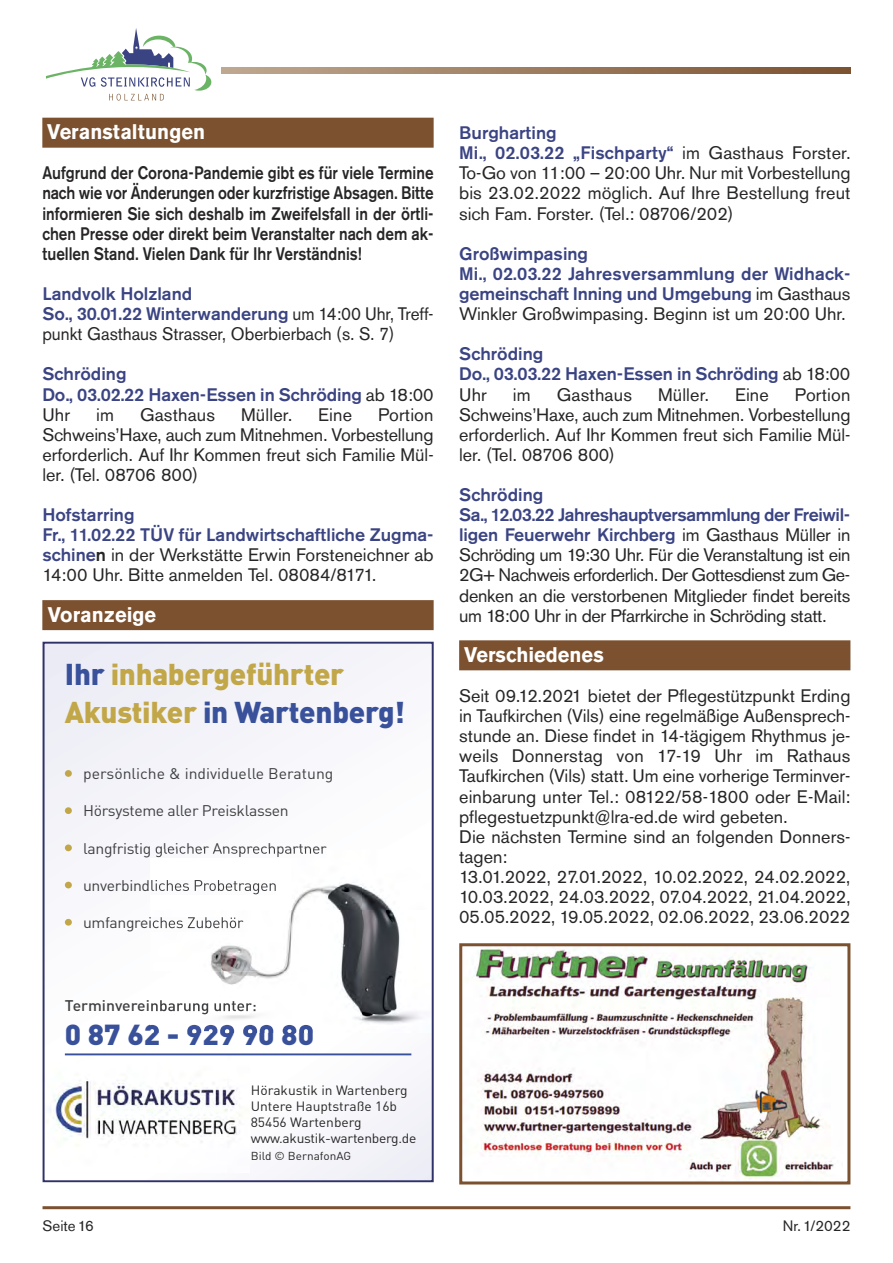
<style>
.page{position:relative;width:893px;height:1263px;background:#fff}
.page>*{position:absolute;margin:0;border:0;box-sizing:border-box;transform-origin:0 0}
.t1{font:900 29.7px/38.1px "DINOT";letter-spacing:-.01em;color:#c2a749}
.t2{font:900 28.65px "DINOT";color:#39519b}
.t3{font:700 21px "Akzidenz Grotesk BQ";color:#fff;scale:.95 1}
.t4{font:18px/20.1px "Akzidenz Grotesk BQ";color:#272526}
.t5{font:18px/20.1px "Akzidenz Grotesk BQ";letter-spacing:-.02em;color:#272526}
.t6{font:500 18px/20.1px "Akzidenz Grotesk BQ";letter-spacing:-.005em;color:#3b4483}
.t7{font:500 18px/20.1px "Akzidenz Grotesk BQ";color:#272526;text-align:justify;scale:.85 1}
.t8{font:18px/20.1px "Akzidenz Grotesk BQ";color:#272526;scale:.95 1}
.t9{font:15.3px "DINOT";letter-spacing:-.02em;color:#3f4042}
.t10{font:15.3px "DINOT";color:#3f4042}
.t11{font:15px "Akzidenz Grotesk BQ";color:#272526}
.t12{font:13.35px/16px "DINOT";color:#272526}
.t13{font:11.4px "DINOT";color:#272526}
.s1{font-weight:500;color:#3b4483}
.s2{font-weight:400;color:#272526}
.s3{font-weight:500}
.s4{color:#39519b}
</style>
<div class="page">
<svg style="left:46px;top:28px;width:165px;height:73px"></svg>
<hr style="left:43px;top:1206px;width:807px;height:3px;background:#7b512f">
<svg style="left:221px;top:67px;width:629px;height:6px;background:#9d7d5f"></svg>
<div style="left:42px;top:118px;width:392px;height:30px;background:#7b512f"></div>
<div style="left:42px;top:600px;width:392px;height:30px;background:#7b512f"></div>
<div style="left:459px;top:640px;width:391px;height:30px;background:#7b512f"></div>
<img style="left:46px;top:645px;width:385px;height:534px">
<img style="left:65px;top:1000px;width:85px;height:14px">
<img style="left:66px;top:1025px;width:247px;height:20px">
<img style="left:84px;top:843px;width:243px;height:14px">
<img style="left:84px;top:880px;width:66px;height:14px">
<img style="left:84px;top:917px;width:66px;height:14px">
<img style="left:46px;top:1055px;width:203px;height:118px">
<hr style="left:65px;top:1053px;width:346px;height:2px;background:#39519b">
<div style="left:65px;top:770px;width:7px;height:7px;background:#c2a749;border-radius:50%"></div>
<div style="left:65px;top:807px;width:7px;height:7px;background:#c2a749;border-radius:50%"></div>
<div style="left:65px;top:882px;width:7px;height:6px;background:#c2a749;border-radius:50%"></div>
<div style="left:65px;top:919px;width:7px;height:7px;background:#c2a749;border-radius:50%"></div>
<img style="left:150px;top:857px;width:142px;height:53px">
<img style="left:292px;top:850px;width:139px;height:60px">
<img style="left:150px;top:910px;width:281px;height:61px">
<img style="left:150px;top:971px;width:142px;height:54px">
<img style="left:292px;top:971px;width:139px;height:61px">
<img style="left:151px;top:1000px;width:104px;height:14px">
<img style="left:150px;top:1025px;width:163px;height:7px">
<img style="left:150px;top:850px;width:177px;height:7px">
<img style="left:156px;top:850px;width:167px;height:7px">
<img style="left:151px;top:880px;width:125px;height:14px">
<img style="left:150px;top:917px;width:93px;height:11px">
<div style="left:65px;top:844px;width:7px;height:7px;background:#c2a749;border-radius:50%"></div>
<div style="left:43px;top:642px;width:391px;height:540px;border:2px solid #2f3268"></div>
<img style="left:474px;top:947px;width:360px;height:233px">
<div style="left:459px;top:943px;width:391px;height:241px;border:3px solid #7b512f"></div>
<p class="t3" style="left:47px;top:120px;width:168px">Veranstaltungen</p>
<p class="t7" style="left:42px;top:163px;width:462px">Aufgrund der Corona-Pandemie gibt es für viele Termine nach wie vor Änderungen oder kurzfristige Absagen. Bitte informieren Sie sich deshalb im Zweifelsfall in der örtli&shy;chen Presse oder direkt beim Veranstalter nach dem ak&shy;tuellen Stand. Vielen Dank für Ihr Verständnis!</p>
<p class="t8" style="left:42px;top:284px;width:413px"><span class="s1">Landvolk Holzland<br>So., 30.01.22 Winterwanderung</span> um 14:00 Uhr, Treff&shy;punkt Gasthaus Strasser, Oberbierbach (s. S. 7)</p>
<p class="t6" style="left:42px;top:364px;width:393px">Schröding<br>Do., 03.02.22 Haxen-Essen in Schröding <span class="s2">ab 18:00<br>Uhr</span></p>
<p class="t4" style="left:96px;top:405px;width:19px">im</p>
<p class="t4" style="left:140px;top:405px;width:77px">Gasthaus</p>
<p class="t4" style="left:241px;top:405px;width:52px">Müller.</p>
<p class="t4" style="left:318px;top:405px;width:35px">Eine</p>
<p class="t4" style="left:42px;top:405px;width:393px;text-align:justify;text-indent:336px">Portion Schweins’Haxe, auch zum Mitnehmen. Vorbestellung erforderlich. Auf Ihr Kommen freut sich Familie Mül&shy;ler. (Tel. 08706 800)</p>
<p class="t4" style="left:42px;top:505px;width:393px"><span class="s1">Hofstarring<br>Fr., 11.02.22 TÜV für Landwirtschaftliche Zugma&shy;schine</span><span class="s3">n</span> in der Werkstätte Erwin Forsteneichner ab 14:00 Uhr. Bitte anmelden Tel. 08084/8171.</p>
<p class="t3" style="left:48px;top:603px;width:116px">Voranzeige</p>
<h1 class="t1" style="left:65px;top:654px;width:342px"><span class="s4">Ihr</span> inhabergeführter<br>Akustiker <span class="s4">in Wartenberg!</span></h1>
<p class="t10" style="left:83px;top:764px;width:252px">persönliche &amp; individuelle Beratung</p>
<p class="t9" style="left:83px;top:801px;width:207px">Hörsysteme aller Preisklassen</p>
<p class="t9" style="left:83px;top:839px;width:245px">langfristig gleicher Ansprechpartner</p>
<p class="t4" style="left:459px;top:123px;width:393px"><span class="s1">Burgharting<br>Mi., 02.03.22 „Fischparty“</span> im Gasthaus Forster.<br>To-Go von 11:00 – 20:00 Uhr. Nur mit Vorbestellung bis 23.02.2022 möglich. Auf Ihre Bestellung freut sich Fam. Forster. (Tel.: 08706/202)</p>
<p class="t6" style="left:459px;top:243px;width:393px">Großwimpasing<br>Mi., 02.03.22 Jahresversammlung der Widhack&shy;gemeinschaft Inning und Umgebung <span class="s2">im Gasthaus Winkler Großwimpasing. Beginn ist um 20:00 Uhr.</span></p>
<p class="t6" style="left:459px;top:344px;width:393px">Schröding<br>Do., 03.03.22 Haxen-Essen in Schröding <span class="s2">ab 18:00<br>Uhr</span></p>
<p class="t4" style="left:513px;top:384px;width:19px">im</p>
<p class="t4" style="left:557px;top:384px;width:77px">Gasthaus</p>
<p class="t4" style="left:658px;top:384px;width:52px">Müller.</p>
<p class="t4" style="left:735px;top:384px;width:35px">Eine</p>
<p class="t4" style="left:459px;top:384px;width:393px;text-align:justify;text-indent:336px">Portion Schweins’Haxe, auch zum Mitnehmen. Vorbestellung erforderlich. Auf Ihr Kommen freut sich Familie Mül&shy;ler. (Tel. 08706 800)</p>
<p class="t5" style="left:459px;top:485px;width:393px"><span class="s1">Schröding<br>Sa., 12.03.22 Jahreshauptversammlung der Freiwil&shy;ligen Feuerwehr Kirchberg</span> im Gasthaus Müller in Schröding um 19:30 Uhr. Für die Veranstaltung ist ein 2G+ Nachweis erforderlich. Der Gottesdienst zum Ge&shy;denken an die verstorbenen Mitglieder findet bereits um 18:00 Uhr in der Pfarrkirche in Schröding statt.</p>
<p class="t3" style="left:464px;top:643px;width:149px">Verschiedenes</p>
<p class="t4" style="left:459px;top:686px;width:393px">Seit 09.12.2021 bietet der Pflegestützpunkt Erding in Taufkirchen (Vils) eine regelmäßige Außensprech&shy;stunde an. Diese findet in 14-tägigem Rhythmus je&shy;weils Donnerstag von 17-19 Uhr im Rathaus Taufkirchen (Vils) statt. Um eine vorherige Terminver&shy;einbarung unter Tel.: 08122/58-1800 oder E-Mail: pflegestuetzpunkt@lra-ed.de wird gebeten.<br>Die nächsten Termine sind an folgenden Donners - tagen:<br>13.01.2022, 27.01.2022, 10.02.2022, 24.02.2022, 10.03.2022, 24.03.2022, 07.04.2022, 21.04.2022, 05.05.2022, 19.05.2022, 02.06.2022, 23.06.2022</p>
<h2 class="t2" style="left:65px;top:1016px;width:251px">0 87 62 - 929 90 80</h2>
<p class="t12" style="left:251px;top:1082px;width:167px">Hörakustik in Wartenberg<br>Untere Hauptstraße 16b<br>85456 Wartenberg www.akustik-wartenberg.de</p>
<p class="t13" style="left:251px;top:1149px;width:102px">Bild © BernafonAG</p>
<p class="t11" style="left:43px;top:1217px;width:53px">Seite 16</p>
<p class="t11" style="left:783px;top:1217px;width:69px">Nr. 1/2022</p>
</div>
